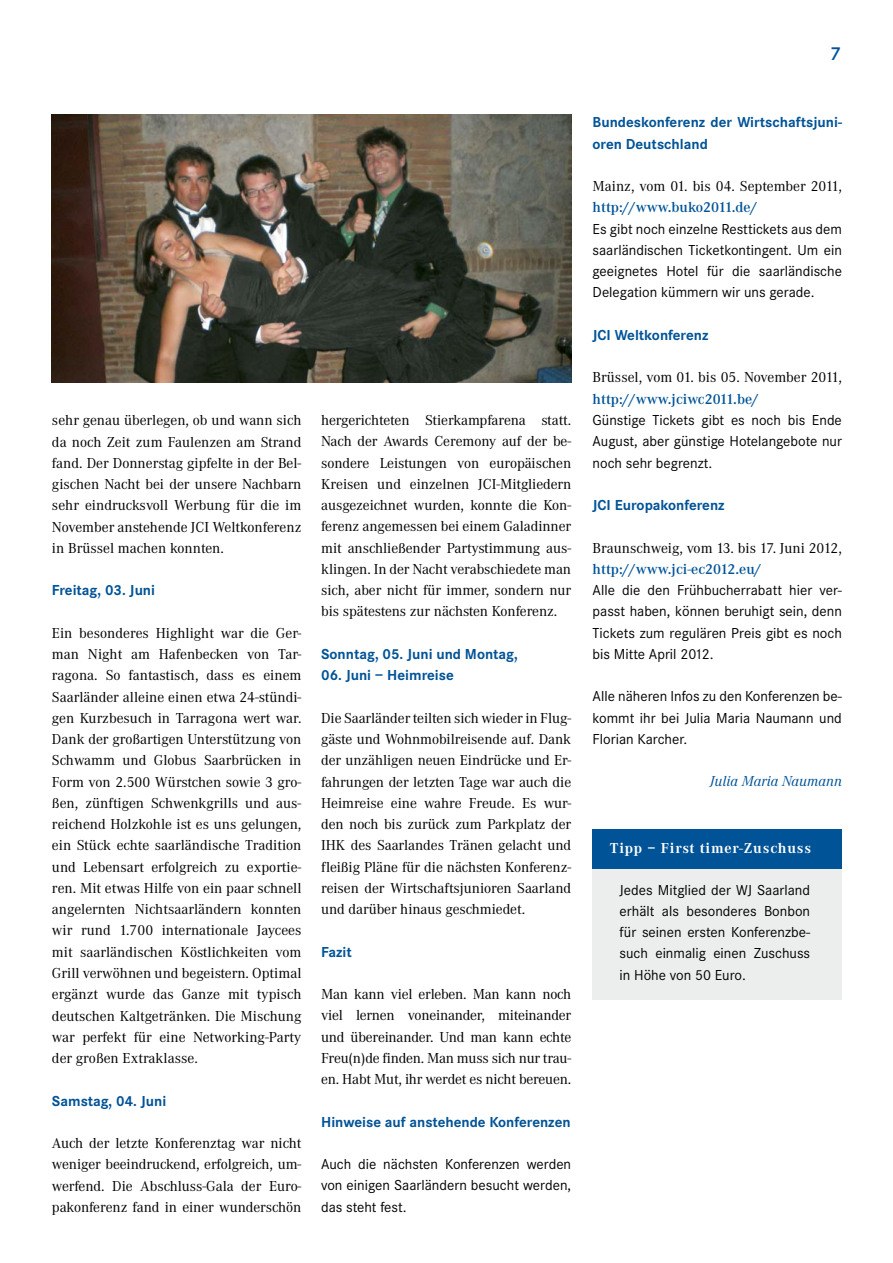
<style>
.page{position:relative;width:893px;height:1263px;background:#fff}
.page>*{position:absolute;margin:0;border:0;box-sizing:border-box;transform-origin:0 0}
.t1{font:600 19.5px "Corporate S";color:#005397}
.t2{font:15px/21.3px "Corporate A";letter-spacing:-.005em;color:#000;text-align:justify}
.t3{font:15px/21.3px "Corporate S";color:#000;text-align:justify}
.t4{font:700 15px/21.3px "Corporate S";color:#005397}
.t5{font:600 15px "Corporate A";color:#005397}
.t6{font:700 15px "Corporate A";letter-spacing:.05em;color:#fff}
.t7{font:italic 15px "Corporate A";color:#005397}
</style>
<div class="page">
<img style="left:51px;top:115px;width:520px;height:268px">
<div style="left:593px;top:862px;width:249px;height:137px;background:#eceded"></div>
<div style="left:593px;top:829px;width:249px;height:40px;background:#005397"></div>
<h1 class="t1" style="left:830px;top:42px;width:12px">7</h1>
<p class="t2" style="left:52px;top:410px;width:251px">sehr genau überlegen, ob und wann sich da noch Zeit zum Faulenzen am Strand fand. Der Donnerstag gipfelte in der Bel&shy;gischen Nacht bei der unsere Nachbarn sehr eindrucksvoll Werbung für die im November anstehende JCI Weltkonferenz in Brüssel machen konnten.</p>
<p class="t4" style="left:52px;top:580px;width:105px">Freitag, 03. Juni</p>
<p class="t2" style="left:52px;top:623px;width:251px">Ein besonderes Highlight war die Ger&shy;man Night am Hafenbecken von Tar&shy;ragona. So fantastisch, dass es einem Saarländer alleine einen etwa 24-stündi&shy;gen Kurzbesuch in Tarragona wert war.<br>Dank der großartigen Unterstützung von Schwamm und Globus Saarbrücken in Form von 2.500 Würstchen sowie 3 gro&shy;ßen, zünftigen Schwenkgrills und aus&shy;reichend Holzkohle ist es uns gelungen, ein Stück echte saarländische Tradition und Lebensart erfolgreich zu exportie&shy;ren. Mit etwas Hilfe von ein paar schnell angelernten Nichtsaarländern konnten wir rund 1.700 internationale Jaycees mit saarländischen Köstlichkeiten vom Grill verwöhnen und begeistern. Optimal ergänzt wurde das Ganze mit typisch deutschen Kaltgetränken. Die Mischung war perfekt für eine Networking-Party der großen Extraklasse.</p>
<p class="t4" style="left:52px;top:1090px;width:116px">Samstag, 04. Juni</p>
<p class="t2" style="left:52px;top:1133px;width:251px">Auch der letzte Konferenztag war nicht weniger beeindruckend, erfolgreich, um&shy;werfend. Die Abschluss-Gala der Euro&shy;pakonferenz fand in einer wunderschön</p>
<p class="t2" style="left:321px;top:410px;width:252px">hergerichteten Stierkampfarena statt.<br>Nach der Awards Ceremony auf der be&shy;sondere Leistungen von europäischen Kreisen und einzelnen JCI-Mitgliedern ausgezeichnet wurden, konnte die Kon&shy;ferenz angemessen bei einem Galadinner mit anschließender Partystimmung aus&shy;klingen. In der Nacht verabschiedete man sich, aber nicht für immer, sondern nur bis spätestens zur nächsten Konferenz.</p>
<p class="t4" style="left:321px;top:644px;width:198px">Sonntag, 05. Juni und Montag,</p>
<p class="t4" style="left:321px;top:665px;width:134px">06. Juni – Heimreise</p>
<p class="t2" style="left:321px;top:707px;width:252px">Die Saarländer teilten sich wieder in Flug&shy;gäste und Wohnmobilreisende auf. Dank der unzähligen neuen Eindrücke und Er&shy;fahrungen der letzten Tage war auch die Heimreise eine wahre Freude. Es wur&shy;den noch bis zurück zum Parkplatz der IHK des Saarlandes Tränen gelacht und fleißig Pläne für die nächsten Konferenz&shy;reisen der Wirtschaftsjunioren Saarland und darüber hinaus geschmiedet.</p>
<p class="t4" style="left:321px;top:941px;width:32px">Fazit</p>
<p class="t2" style="left:321px;top:984px;width:252px">Man kann viel erleben. Man kann noch viel lernen voneinander, miteinander und übereinander. Und man kann echte Freu(n)de finden. Man muss sich nur trau&shy;en. Habt Mut, ihr werdet es nicht bereuen.</p>
<p class="t4" style="left:321px;top:1111px;width:251px">H inweise auf anstehende Konferenzen</p>
<p class="t3" style="left:321px;top:1154px;width:252px">Auch die nächsten Konferenzen werden von einigen Saarländern besucht werden, das steht fest.</p>
<p class="t4" style="left:593px;top:112px;width:251px">Bundeskonferenz der Wirtschaftsjuni&shy;oren Deutschland</p>
<p class="t2" style="left:593px;top:176px;width:251px">Mainz, vom 01. bis 04. September 2011,</p>
<p class="t5" style="left:593px;top:199px;width:166px">http://www.buko2011.de/</p>
<p class="t3" style="left:593px;top:218px;width:251px">Es gibt noch einzelne Resttickets aus dem saarländischen Ticketkontingent. Um ein geeignetes Hotel für die saarländische Delegation kümmern wir uns gerade.</p>
<p class="t4" style="left:593px;top:325px;width:117px">JCI Weltkonferenz</p>
<p class="t2" style="left:593px;top:367px;width:251px">Brüssel, vom 01. bis 05. November 2011,</p>
<p class="t5" style="left:593px;top:390px;width:167px">http://www.jciwc2011.be/</p>
<p class="t3" style="left:593px;top:410px;width:251px">Günstige Tickets gibt es noch bis Ende August, aber günstige Hotelangebote nur noch sehr begrenzt.</p>
<p class="t4" style="left:593px;top:495px;width:133px">JCI Europakonferenz</p>
<p class="t2" style="left:593px;top:537px;width:251px">Braunschweig, vom 13. bis 17. Juni 2012,</p>
<p class="t5" style="left:593px;top:561px;width:170px">http://www.jci-ec2012.eu/</p>
<p class="t3" style="left:593px;top:580px;width:251px">Alle die den Frühbucherrabatt hier ver&shy;passt haben, können beruhigt sein, denn Tickets zum regulären Preis gibt es noch bis Mitte April 2012.</p>
<p class="t3" style="left:593px;top:686px;width:251px">Alle näheren Infos zu den Konferenzen be&shy;kommt ihr bei Julia Maria Naumann und Florian Karcher.</p>
<p class="t7" style="left:710px;top:773px;width:133px">Julia Maria Naumann</p>
<p class="t6" style="left:610px;top:840px;width:203px">Tipp – First timer-Zuschuss</p>
<p class="t3" style="left:620px;top:879px;width:192px">Jedes Mitglied der WJ Saarland erhält als besonderes Bonbon für seinen ersten Konferenzbe&shy;such einmalig einen Zuschuss in Höhe von 50 Euro.</p>
</div>
